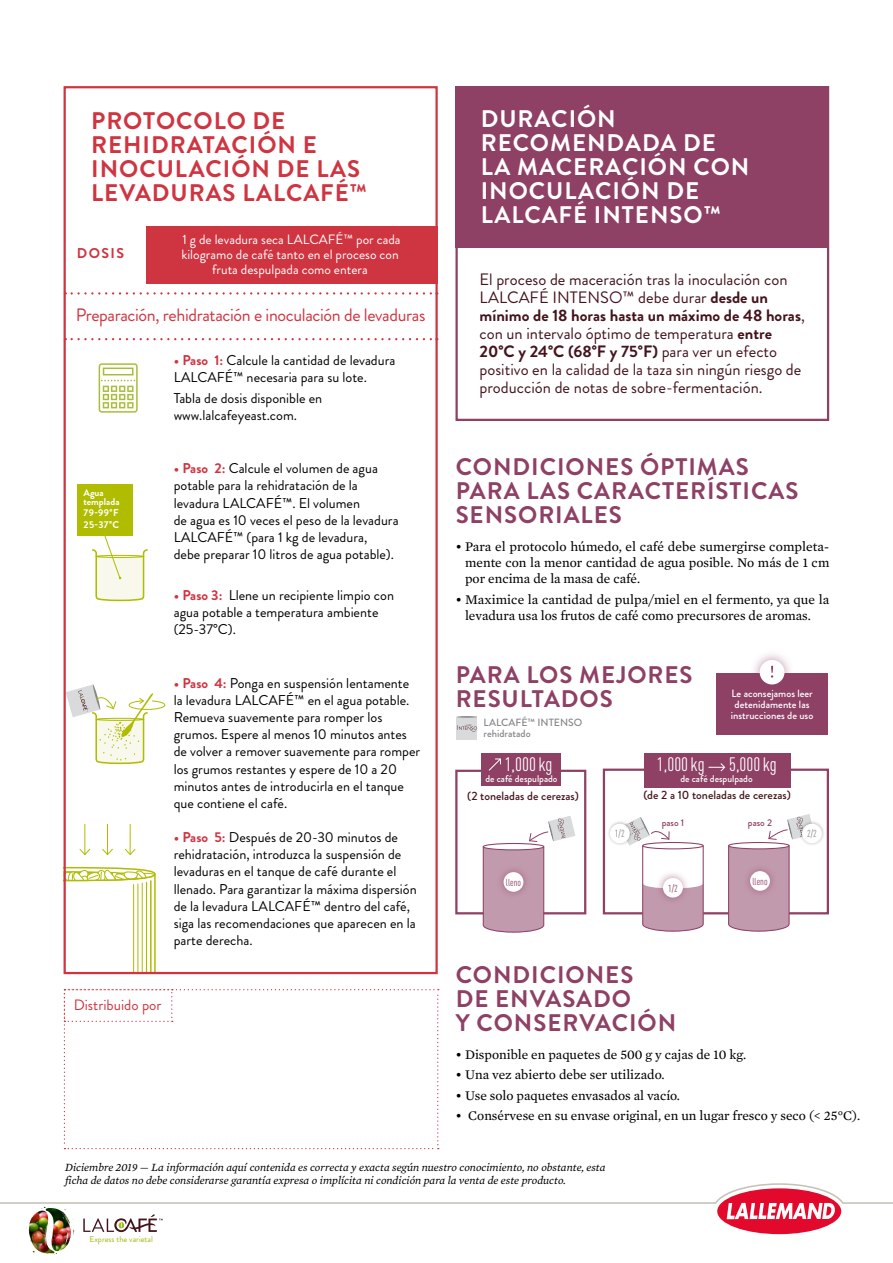
<style>
.page{position:relative;width:893px;height:1263px;background:#fff}
.page>*{position:absolute;margin:0;border:0;box-sizing:border-box;transform-origin:0 0}
._2_questions___grand{font:700 24px/24px "Brandon Grotesque";letter-spacing:.04em;color:#8e4065}
._2_questions___grand-2{font:700 24px/24px "Brandon Grotesque";letter-spacing:.04em;color:#fff}
._2_questions___grand-3{font:700 24px/24px "Brandon Grotesque";letter-spacing:.04em;color:#cf3541}
._3__courant_Brandon{font:19.2px "DIN Cond";color:#fff}
._2_questions{font:18px "Brandon Grotesque";letter-spacing:-.02em;color:#cf3541}
._1_courant{font:16.5px/18px "Brandon Grotesque";color:#44141c}
._1_courant-2{font:15px "Brandon Grotesque";color:#cf3541}
._3__courant_Brandon-2{font:14.25px/17.1px "Brandon Grotesque";color:#000}
._3__courant_Brandon-3{font:700 14.25px "Brandon Grotesque";letter-spacing:.1em;color:#cf3541}
._1_courant-3{font:13.5px/16.2px "Mercury Text G2 Roman";color:#000;text-align:justify}
._3__courant_Brandon-4{font:13.5px/15px "Brandon Grotesque";color:#fff;text-align:center}
._3__courant_Brandon-5{font:500 12px "Brandon Grotesque";color:#44141c}
._1_courant-4{font:italic 11.25px/13.5px "Mercury Text G2";color:#000}
._3__courant_Brandon-6{font:500 10.5px/11.2px "Brandon Grotesque";color:#fff;text-align:center}
._3__courant_Brandon-7{font:500 10.5px/11.2px "Brandon Grotesque";color:#87888a}
._3__courant_Brandon-8{font:10.05px "DIN Cond";color:#8e4065}
._3__courant_Brandon-9{font:10.05px "DIN Cond";color:#87888a}
._3__courant_Brandon-10{font:500 9.75px "Brandon Grotesque";color:#fff}
._3__courant_Brandon-11{font:700 9.75px/8.9px "Brandon Grotesque";color:#fff}
._3__courant_Brandon-12{font:500 9.75px "Brandon Grotesque";color:#8e4065}
.t1{font:8.4px "Brandon Grotesque";color:#a4b70a}
.s1{font-weight:700;color:#cf3541}
.s2{font-weight:700}
</style>
<div class="page">
<div style="left:455px;top:87px;width:374px;height:161px;background:#8e4065"></div>
<img style="left:43px;top:1232px;width:19px;height:19px">
<svg style="left:0;top:1183px;width:893px;height:49px"></svg>
<div style="left:603px;top:768px;width:226px;height:146px;border:2px solid #8e4065"></div>
<div style="left:455px;top:770px;width:131px;height:144px;border:2px solid #8e4065"></div>
<svg style="left:482px;top:816px;width:93px;height:117px"></svg>
<div style="left:644px;top:753px;width:147px;height:34px;background:#8e4065"></div>
<div style="left:481px;top:753px;width:79px;height:33px;background:#8e4065"></div>
<svg style="left:727px;top:814px;width:87px;height:118px"></svg>
<svg style="left:620px;top:817px;width:84px;height:115px"></svg>
<div style="left:606px;top:820px;width:27px;height:27px;background:#000;opacity:.3"></div>
<div style="left:610px;top:824px;width:20px;height:19px;background:#fff;border-radius:50%"></div>
<div style="left:798px;top:820px;width:27px;height:27px;background:#000;opacity:.3"></div>
<div style="left:802px;top:824px;width:20px;height:19px;background:#fff;border-radius:50%"></div>
<div style="left:716px;top:673px;width:112px;height:61px;background:#8e4065"></div>
<div style="left:749px;top:650px;width:46px;height:45px;background:#8e4065;opacity:.6"></div>
<div style="left:760px;top:660px;width:24px;height:24px;background:#fff;border-radius:50%"></div>
<svg style="left:771px;top:666px;width:2px;height:12px"></svg>
<div style="left:455px;top:86px;width:374px;height:335px;border:2px solid #8e4065"></div>
<svg style="left:708px;top:763px;width:17px;height:8px"></svg>
<svg style="left:489px;top:758px;width:12px;height:13px"></svg>
<div style="left:457px;top:717px;width:20px;height:23px;background:#d9dadb"></div>
<hr style="left:457px;top:716px;width:20px;height:2px;background:#87888a;border-radius:50%">
<svg style="left:459px;top:724px;width:18px;height:8px"></svg>
<svg style="left:64px;top:989px;width:375px;height:160px"></svg>
<div style="left:77px;top:484px;width:55px;height:52px;background:#b0bc00"></div>
<svg style="left:92px;top:534px;width:56px;height:68px"></svg>
<svg style="left:67px;top:867px;width:89px;height:14px"></svg>
<hr style="left:154px;top:875px;width:2px;height:98px;background:#b0bc00">
<hr style="left:150px;top:881px;width:2px;height:92px;background:#b0bc00">
<hr style="left:146px;top:882px;width:1px;height:91px;background:#b0bc00">
<hr style="left:142px;top:883px;width:1px;height:90px;background:#b0bc00">
<hr style="left:138px;top:884px;width:1px;height:89px;background:#b0bc00">
<hr style="left:133px;top:884px;width:1px;height:89px;background:#b0bc00">
<hr style="left:84px;top:824px;width:1px;height:30px;background:#b0bc00">
<svg style="left:79px;top:848px;width:12px;height:8px"></svg>
<hr style="left:107px;top:824px;width:1px;height:30px;background:#b0bc00">
<svg style="left:102px;top:848px;width:11px;height:8px"></svg>
<hr style="left:130px;top:824px;width:1px;height:30px;background:#b0bc00">
<svg style="left:124px;top:848px;width:12px;height:8px"></svg>
<svg style="left:67px;top:684px;width:99px;height:81px"></svg>
<svg style="left:98px;top:363px;width:40px;height:50px"></svg>
<div style="left:64px;top:86px;width:374px;height:888px;border:2px solid #cf3541"></div>
<svg style="left:72px;top:338px;width:365px;height:2px"></svg>
<svg style="left:72px;top:292px;width:365px;height:3px"></svg>
<div style="left:147px;top:226px;width:291px;height:57px;background:#cf3541"></div>
<p class="_2_questions___grand-3" style="left:91px;top:109px;width:277px">PROTOCOLO DE<br>REHIDRATACIÓN E<br>INOCULACIÓN DE LAS<br>LEVADURAS LALCAFÉ™</p>
<p class="_3__courant_Brandon-4" style="left:181px;top:233px;width:221px">1 g de levadura seca LALCAFÉ™ por cada kilogramo de café tanto en el proceso con fruta despulpada como entera</p>
<p class="_3__courant_Brandon-3" style="left:77px;top:243px;width:49px">DOSIS</p>
<p class="_2_questions" style="left:76px;top:302px;width:351px">Preparación, rehidratación e inoculación de levaduras</p>
<p class="_3__courant_Brandon-2" style="left:174px;top:352px;width:223px"><span class="s1">• Paso 1:</span> Calcule la cantidad de levadura<br>LALCAFÉ™ necesaria para su lote.</p>
<p class="_3__courant_Brandon-2" style="left:174px;top:390px;width:150px">Tabla de dosis disponible en www.lalcafeyeast.com.</p>
<p class="_3__courant_Brandon-2" style="left:174px;top:460px;width:226px"><span class="s1">• Paso 2:</span> Calcule el volumen de agua potable para la rehidratación de la levadura LALCAFÉ™. El volumen<br>de agua es 10 veces el peso de la levadura LALCAFÉ™ (para 1 kg de levadura,<br>debe preparar 10 litros de agua potable).</p>
<p class="_3__courant_Brandon-2" style="left:174px;top:586px;width:222px"><span class="s1">• Paso 3:</span> Llene un recipiente limpio con agua potable a temperatura ambiente (25-37°C).</p>
<p class="_3__courant_Brandon-11" style="left:84px;top:488px;width:37px">Agua templada</p>
<p class="_3__courant_Brandon-11" style="left:84px;top:509px;width:37px">79-99°F</p>
<p class="_3__courant_Brandon-11" style="left:84px;top:521px;width:37px">25-37°C</p>
<p class="_3__courant_Brandon-2" style="left:174px;top:675px;width:248px"><span class="s1">• Paso 4:</span> Ponga en suspensión lentamente la levadura LALCAFÉ™ en el agua potable.<br>Remueva suavemente para romper los grumos. Espere al menos 10 minutos antes de volver a remover suavemente para romper los grumos restantes y espere de 10 a 20 minutos antes de introducirla en el tanque que contiene el café.</p>
<p class="_3__courant_Brandon-2" style="left:174px;top:829px;width:245px"><span class="s1">• Paso 5:</span> Después de 20-30 minutos de rehidratación, introduzca la suspensión de levaduras en el tanque de café durante el llenado. Para garantizar la máxima dispersión de la levadura LALCAFÉ™ dentro del café, siga las recomendaciones que aparecen en la parte derecha.</p>
<p class="_1_courant-2" style="left:74px;top:994px;width:89px">Distribuido por</p>
<p class="_2_questions___grand-2" style="left:481px;top:107px;width:270px">DURACIÓN<br>RECOMENDADA DE<br>LA MACERACIÓN CON<br>INOCULACIÓN DE<br>LALCAFÉ INTENSO™</p>
<p class="_1_courant" style="left:479px;top:271px;width:327px">El proceso de maceración tras la inoculación con LALCAFÉ INTENSO™ debe durar <span class="s2">desde un mínimo de 18 horas hasta un máximo de 48 horas</span>, con un intervalo óptimo de temperatura <span class="s2">entre 20°C y 24°C (68°F y 75°F)</span> para ver un efecto positivo en la calidad de la taza sin ningún riesgo de producción de notas de sobre-fermentación.</p>
<p class="_2_questions___grand" style="left:456px;top:455px;width:344px">CONDICIONES ÓPTIMAS<br>PARA LAS CARACTERÍSTICAS<br>SENSORIALES</p>
<p class="_1_courant-3" style="left:465px;top:538px;width:366px;text-indent:-10px">• Para el protocolo húmedo, el café debe sumergirse completa&shy;mente con la menor cantidad de agua posible. No más de 1 cm por encima de la masa de café.</p>
<p class="_1_courant-3" style="left:465px;top:591px;width:366px;text-indent:-10px">• Maximice la cantidad de pulpa/miel en el fermento, ya que la levadura usa los frutos de café como precursores de aromas.</p>
<p class="_2_questions___grand" style="left:456px;top:663px;width:238px">PARA LOS MEJORES<br>RESULTADOS</p>
<p class="_3__courant_Brandon-7" style="left:483px;top:717px;width:100px">LALCAFÉ™ INTENSO rehidratado</p>
<p class="_3__courant_Brandon-6" style="left:731px;top:687px;width:84px">Le aconsejamos leer detenidamente las instrucciones de uso</p>
<p class="_3__courant_Brandon" style="left:505px;top:753px;width:49px">1,000 kg</p>
<p class="_3__courant_Brandon" style="left:657px;top:753px;width:49px">1,000 kg</p>
<p class="_3__courant_Brandon" style="left:729px;top:753px;width:49px">5,000 kg</p>
<p class="_3__courant_Brandon-10" style="left:485px;top:772px;width:74px">de café despulpado</p>
<p class="_3__courant_Brandon-10" style="left:680px;top:772px;width:74px">de café despulpado</p>
<p class="_3__courant_Brandon-5" style="left:467px;top:788px;width:113px">(2 toneladas de cerezas)</p>
<p class="_3__courant_Brandon-5" style="left:643px;top:787px;width:149px">(de 2 a 10 toneladas de cerezas)</p>
<p class="_3__courant_Brandon-8" style="left:506px;top:876px;width:17px">lleno</p>
<p class="_3__courant_Brandon-12" style="left:662px;top:815px;width:24px">paso 1</p>
<p class="_3__courant_Brandon-12" style="left:748px;top:815px;width:26px">paso 2</p>
<p class="_3__courant_Brandon-9" style="left:615px;top:828px;width:11px">1/2</p>
<p class="_3__courant_Brandon-9" style="left:807px;top:828px;width:11px">2/2</p>
<p class="_3__courant_Brandon-8" style="left:668px;top:882px;width:11px">1/2</p>
<p class="_3__courant_Brandon-8" style="left:752px;top:875px;width:17px">lleno</p>
<p class="_2_questions___grand" style="left:456px;top:963px;width:222px">CONDICIONES<br>DE ENVASADO<br>Y CONSERVACIÓN</p>
<p class="_1_courant-3" style="left:455px;top:1046px;width:292px">• Disponible en paquetes de 500 g y cajas de 10 kg.</p>
<p class="_1_courant-3" style="left:455px;top:1066px;width:211px">• Una vez abierto debe ser utilizado.</p>
<p class="_1_courant-3" style="left:455px;top:1087px;width:226px">• Use solo paquetes envasados al vacío.</p>
<p class="_1_courant-3" style="left:455px;top:1107px;width:406px">• Consérvese en su envase original, en un lugar fresco y seco (&lt; 25°C).</p>
<p class="_1_courant-4" style="left:65px;top:1160px;width:542px">Diciembre 2019 — La información aquí contenida es correcta y exacta según nuestro conocimiento, no obstante, esta ficha de datos no debe considerarse garantía expresa o implícita ni condición para la venta de este producto.</p>
<p class="t1" style="left:90px;top:1233px;width:65px">Express the varietal</p>
</div>
